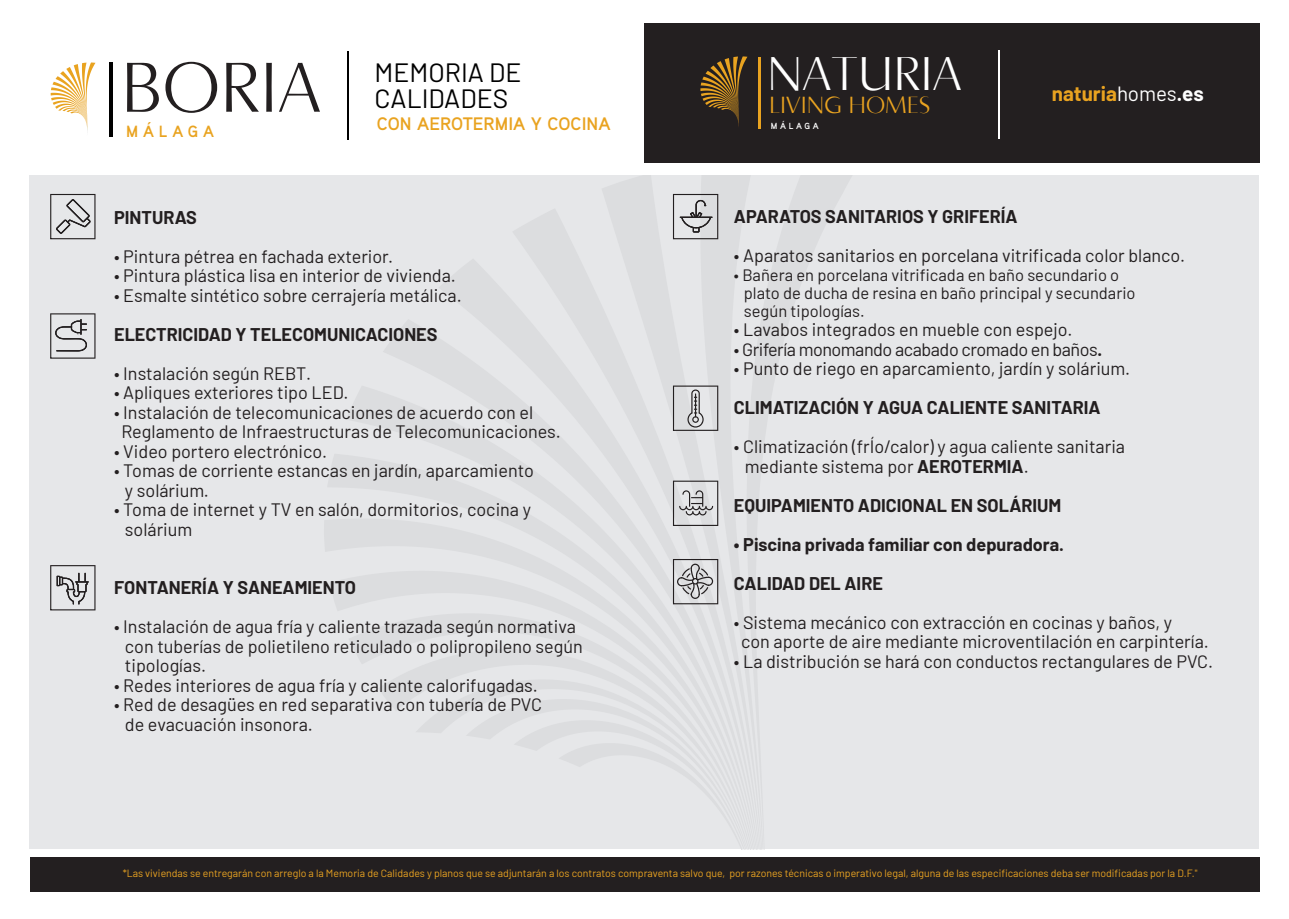
<style>
.page{position:relative;width:1289px;height:919px;background:#fff}
.page>*{position:absolute;margin:0;border:0;box-sizing:border-box;transform-origin:0 0}
.t1{font:300 67.8px "Accent Graphic W00";color:#231f20}
.t2{font:300 45.75px "Accent Graphic W00";color:#fff}
.t3{font:26.4px/26.4px "Barlow";color:#000}
.t4{font:300 22.65px "Accent Graphic W00";color:#e9a320}
.t5{font:700 20.55px "Barlow";color:#e9a320}
.t6{font:18px/19.5px "Barlow";color:#231f20}
.t7{font:700 18px/39px "Barlow";color:#231f20}
.t8{font:18px "Barlow";letter-spacing:-.025em;color:#231f20}
.t9{font:700 18px "Aaux Pro";color:#e9a320}
.t10{font:16.5px/18px "Barlow";color:#231f20}
.t11{font:700 16.2px "Aaux Pro";letter-spacing:.3em;color:#e9a320}
.t12{font:10.5px "Barlow";color:#e9a320}
.t13{font:700 8.85px "Aaux Pro";letter-spacing:.3em;color:#fff}
.s1{font-weight:400;color:#fff}
.s2{color:#fff}
.s3{font-weight:700}
</style>
<div class="page">
<div style="left:29px;top:176px;width:1229px;height:672px;background:#e6e7e9"></div>
<div style="left:644px;top:23px;width:615px;height:140px;background:#231f20"></div>
<hr style="left:109px;top:62px;width:4px;height:75px;background:#000">
<svg style="left:51px;top:62px;width:44px;height:69px"></svg>
<hr style="left:757px;top:57px;width:3px;height:71px;background:#e9a320">
<svg style="left:700px;top:56px;width:47px;height:71px"></svg>
<hr style="left:347px;top:52px;width:2px;height:88px;background:#000">
<hr style="left:998px;top:50px;width:1px;height:88px;background:#fff">
<div style="left:30px;top:857px;width:1229px;height:34px;background:#231f20"></div>
<svg style="left:50px;top:194px;width:45px;height:45px"></svg>
<svg style="left:466px;top:193px;width:299px;height:656px"></svg>
<svg style="left:50px;top:313px;width:45px;height:45px"></svg>
<svg style="left:50px;top:565px;width:45px;height:45px"></svg>
<h1 class="t1" style="left:121px;top:36px;width:201px">BORIA</h1>
<p class="t11" style="left:126px;top:121px;width:90px">MÁLAGA</p>
<h3 class="t3" style="left:374px;top:57px;width:148px">MEMORIA DE<br>CALIDADES</h3>
<p class="t9" style="left:377px;top:112px;width:235px">CON AEROTERMIA Y COCINA</p>
<p class="t7" style="left:114px;top:196px;width:84px">PINTURAS</p>
<p class="t6" style="left:114px;top:245px;width:280px">• Pintura pétrea en fachada exterior.</p>
<p class="t6" style="left:114px;top:264px;width:343px">• Pintura plástica lisa en interior de vivienda.</p>
<p class="t6" style="left:114px;top:284px;width:349px">• Esmalte sintético sobre cerrajería metálica.</p>
<p class="t7" style="left:114px;top:313px;width:325px">ELECTRICIDAD Y TELECOMUNICACIONES</p>
<p class="t6" style="left:114px;top:362px;width:198px">• Instalación según REBT.</p>
<p class="t6" style="left:114px;top:381px;width:236px">• Apliques exteriores tipo LED.</p>
<p class="t6" style="left:121px;top:401px;width:441px;text-indent:-7px">• Instalación de telecomunicaciones de acuerdo con el<br>Reglamento de Infraestructuras de Telecomunicaciones.</p>
<p class="t6" style="left:114px;top:440px;width:214px">• Video portero electrónico.</p>
<p class="t6" style="left:125px;top:459px;width:410px;text-indent:-11px">• Tomas de corriente estancas en jardín, aparcamiento y solárium.</p>
<p class="t6" style="left:125px;top:498px;width:407px;text-indent:-11px">• Toma de internet y TV en salón, dormitorios, cocina y solárium</p>
<p class="t7" style="left:114px;top:566px;width:243px">FONTANERÍA Y SANEAMIENTO</p>
<p class="t6" style="left:125px;top:615px;width:459px;text-indent:-11px">• Instalación de agua fría y caliente trazada según normativa con tuberías de polietileno reticulado o polipropileno según tipologías.</p>
<p class="t6" style="left:114px;top:674px;width:425px">• Redes interiores de agua fría y caliente calorifugadas.</p>
<p class="t6" style="left:125px;top:693px;width:418px;text-indent:-11px">• Red de desagües en red separativa con tubería de PVC de evacuación insonora.</p>
<h2 class="t2" style="left:767px;top:39px;width:196px">NATURIA</h2>
<p class="t4" style="left:769px;top:88px;width:163px">LIVING HOMES</p>
<p class="t13" style="left:771px;top:120px;width:49px">MÁLAGA</p>
<p class="t5" style="left:1051px;top:78px;width:153px">naturia<span class="s1">homes</span><span class="s2">.es</span></p>
<p class="t7" style="left:734px;top:196px;width:285px">APARATOS SANITARIOS Y GRIFERÍA</p>
<p class="t6" style="left:734px;top:245px;width:452px">• Aparatos sanitarios en porcelana vitrificada color blanco.</p>
<p class="t10" style="left:743px;top:264px;width:393px;text-indent:-10px">• Bañera en porcelana vitrificada en baño secundario o plato de ducha de resina en baño principal y secundario según tipologías.</p>
<p class="t6" style="left:734px;top:318px;width:340px">• Lavabos integrados en mueble con espejo.</p>
<p class="t8" style="left:734px;top:336px;width:370px">• Grifería monomando acabado cromado en baños<span class="s3">.</span></p>
<p class="t6" style="left:734px;top:357px;width:397px">• Punto de riego en aparcamiento, jardín y solárium.</p>
<p class="t7" style="left:734px;top:386px;width:368px">CLIMATIZACIÓN Y AGUA CALIENTE SANITARIA</p>
<p class="t6" style="left:744px;top:435px;width:382px;text-indent:-11px">• Climatización (frÍo/calor) y agua caliente sanitaria mediante sistema por <span class="s3">AEROTERMIA</span>.</p>
<p class="t7" style="left:734px;top:484px;width:329px">EQUIPAMIENTO ADICIONAL EN SOLÁRIUM</p>
<p class="t7" style="left:734px;top:523px;width:331px">• Piscina privada familiar con depuradora.<br>CALIDAD DEL AIRE</p>
<p class="t6" style="left:741px;top:611px;width:469px;text-indent:-7px">• Sistema mecánico con extracción en cocinas y baños, y<br>con aporte de aire mediante microventilación en carpintería.</p>
<p class="t6" style="left:734px;top:650px;width:480px">• La distribución se hará con conductos rectangulares de PVC.</p>
<p class="t12" style="left:123px;top:865px;width:1076px">*Las viviendas se entregarán con arreglo a la Memoria de Calidades y planos que se adjuntarán a los contratos compraventa salvo que, por razones técnicas o imperativo legal, alguna de las especificaciones deba ser modificadas por la D.F."</p>
</div>
